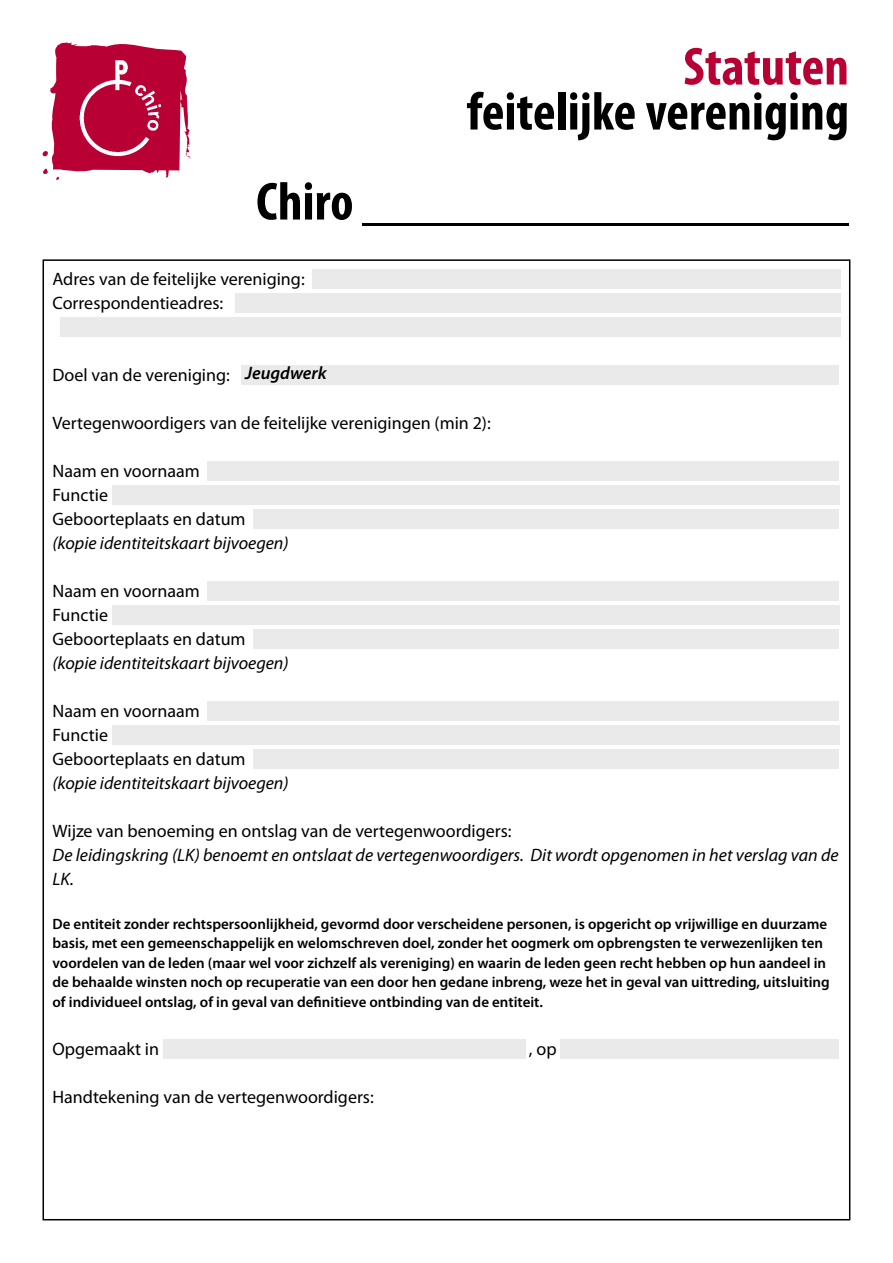
<style>
.page{position:relative;width:893px;height:1263px;background:#fff}
.page>*{position:absolute;margin:0;border:0;box-sizing:border-box;transform-origin:0 0}
.t1{font:700 condensed 54px "Myriad Pro";color:#000}
.t2{font:700 condensed 54px "Myriad Pro";color:#b90035}
.t3{font:18px "Myriad Pro";color:#000}
.t4{font:italic 18px/24px "Myriad Pro";color:#000}
.t5{font:italic 600 18px "Myriad Pro";color:#000}
.doorlopende_tekst{font:600 15px/19.5px "Myriad Pro";color:#000}
</style>
<div class="page">
<div style="left:312px;top:269px;width:528px;height:20px;background:#eaeaea"></div>
<div style="left:235px;top:293px;width:605px;height:20px;background:#eaeaea"></div>
<div style="left:60px;top:317px;width:780px;height:20px;background:#eaeaea"></div>
<div style="left:241px;top:365px;width:598px;height:20px;background:#eaeaea"></div>
<div style="left:208px;top:461px;width:631px;height:20px;background:#eaeaea"></div>
<div style="left:112px;top:485px;width:727px;height:20px;background:#eaeaea"></div>
<div style="left:253px;top:509px;width:586px;height:20px;background:#eaeaea"></div>
<div style="left:208px;top:581px;width:631px;height:20px;background:#eaeaea"></div>
<div style="left:112px;top:605px;width:727px;height:20px;background:#eaeaea"></div>
<div style="left:253px;top:629px;width:586px;height:20px;background:#eaeaea"></div>
<div style="left:208px;top:701px;width:631px;height:20px;background:#eaeaea"></div>
<div style="left:112px;top:725px;width:727px;height:20px;background:#eaeaea"></div>
<div style="left:253px;top:749px;width:586px;height:20px;background:#eaeaea"></div>
<div style="left:163px;top:1039px;width:362px;height:19px;background:#eaeaea"></div>
<div style="left:560px;top:1039px;width:279px;height:19px;background:#eaeaea"></div>
<svg style="left:42px;top:42px;width:149px;height:138px"></svg>
<p class="t2" style="left:683px;top:37px;width:167px">Statuten</p>
<p class="t1" style="left:467px;top:82px;width:384px">feitelijke vereniging</p>
<p class="t1" style="left:256px;top:172px;width:594px">Chiro __________________</p>
<p class="t3" style="left:53px;top:269px;width:254px">Adres van de feitelijke vereniging:</p>
<p class="t3" style="left:53px;top:293px;width:172px">Correspondentieadres:</p>
<p class="t3" style="left:53px;top:365px;width:179px">Doel van de vereniging:</p>
<p class="t5" style="left:245px;top:363px;width:83px">Jeugdwerk</p>
<p class="t3" style="left:53px;top:413px;width:440px">Vertegenwoordigers van de feitelijke verenigingen (min 2):</p>
<p class="t3" style="left:53px;top:461px;width:149px">Naam en voornaam</p>
<p class="t3" style="left:53px;top:485px;width:57px">Functie</p>
<p class="t3" style="left:53px;top:509px;width:195px">Geboorteplaats en datum</p>
<p class="t4" style="left:53px;top:532px;width:238px">(kopie identiteitskaart bijvoegen)</p>
<p class="t3" style="left:53px;top:581px;width:149px">Naam en voornaam</p>
<p class="t3" style="left:53px;top:605px;width:57px">Functie</p>
<p class="t3" style="left:53px;top:629px;width:195px">Geboorteplaats en datum</p>
<p class="t4" style="left:53px;top:652px;width:238px">(kopie identiteitskaart bijvoegen)</p>
<p class="t3" style="left:53px;top:701px;width:149px">Naam en voornaam</p>
<p class="t3" style="left:53px;top:725px;width:57px">Functie</p>
<p class="t3" style="left:53px;top:749px;width:195px">Geboorteplaats en datum</p>
<p class="t4" style="left:53px;top:772px;width:238px">(kopie identiteitskaart bijvoegen)</p>
<p class="t3" style="left:53px;top:821px;width:461px">Wijze van benoeming en ontslag van de vertegenwoordigers:</p>
<p class="t4" style="left:53px;top:844px;width:788px">De leidingskring (LK) benoemt en ontslaat de vertegenwoordigers. Dit wordt opgenomen in het verslag van de<br>LK.</p>
<p class="doorlopende_tekst" style="left:53px;top:914px;width:779px">De entiteit zonder rechtspersoonlijkheid, gevormd door verscheidene personen, is opgericht op vrijwillige en duurzame basis, met een gemeenschappelijk en welomschreven doel, zonder het oogmerk om opbrengsten te verwezenlijken ten voordelen van de leden (maar wel voor zichzelf als vereniging) en waarin de leden geen recht hebben op hun aandeel in de behaalde winsten noch op recuperatie van een door hen gedane inbreng, weze het in geval van uittreding, uitsluiting of individueel ontslag, of in geval van definitieve ontbinding van de entiteit.</p>
<p class="t3" style="left:53px;top:1039px;width:108px">Opgemaakt in</p>
<p class="t3" style="left:529px;top:1039px;width:29px">, op</p>
<p class="t3" style="left:53px;top:1087px;width:323px">Handtekening van de vertegenwoordigers:</p>
</div>
